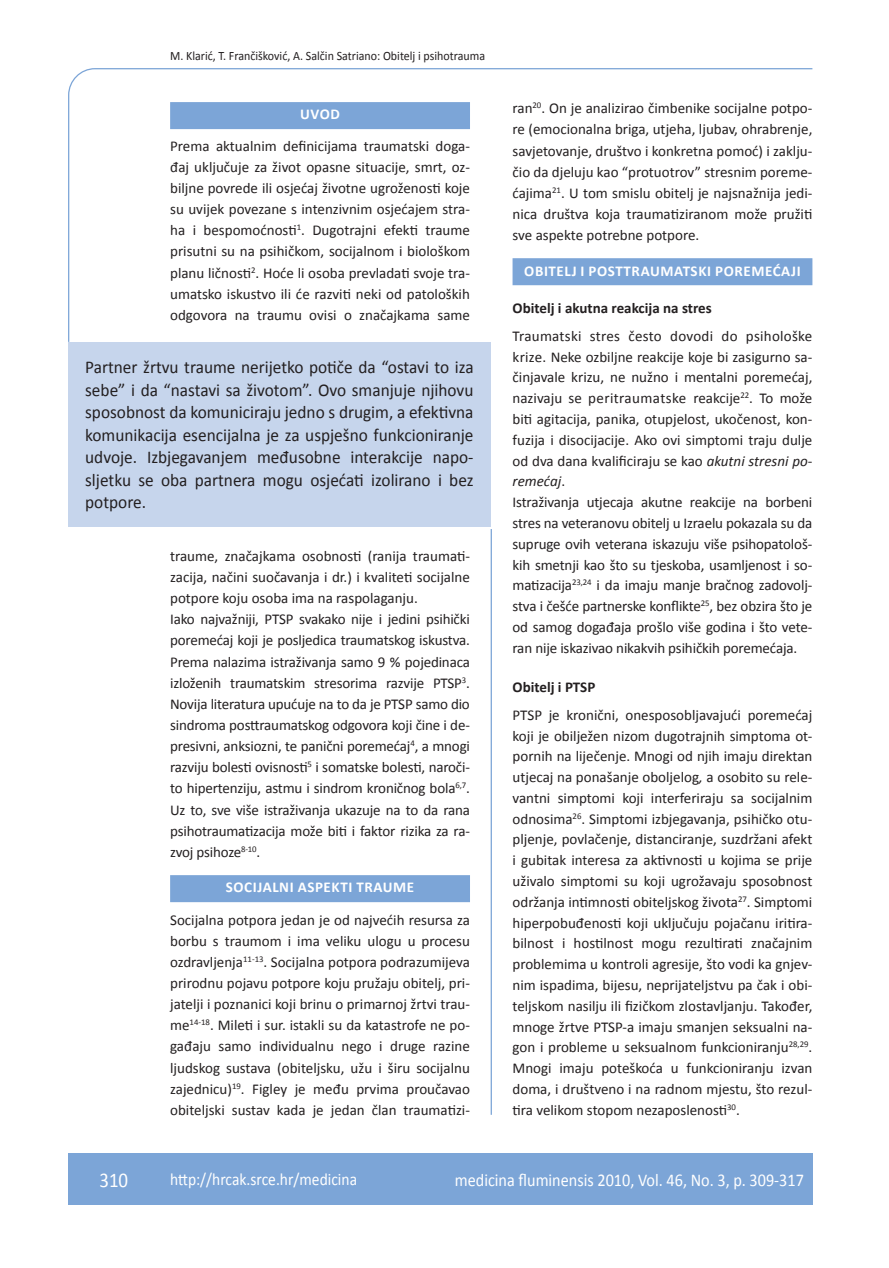
<style>
.page{position:relative;width:889px;height:1268px;background:#fff}
.page>*{position:absolute;margin:0;border:0;box-sizing:border-box;transform-origin:0 0}
.t1{font:21px "Calibri";color:#fff;scale:.9 1}
.t2{font:18px/22.5px "Calibri";color:#231f20;text-align:justify;scale:.96 1}
.t3{font:18px "Calibri";color:#fff;scale:.9 1}
.t4{font:17.25px "Calibri";color:#fff;scale:.9 1}
.t5{font:15px/21.1px "Calibri";letter-spacing:-.01em;color:#231f20;text-align:justify}
.t6{font:700 15px "Calibri";letter-spacing:.04em;color:#fff}
.t7{font:700 15px "Calibri";color:#231f20}
.t8{font:12.75px "Calibri";color:#231f20;scale:.94 1}
.s1{font-style:italic}
</style>
<div class="page">
<svg style="left:68px;top:68px;width:745px;height:274px"></svg>
<hr style="left:490px;top:529px;width:2px;height:585px;background:#7ca5d7">
<div style="left:68px;top:1152px;width:744px;height:51px;background:#7ca5d7"></div>
<div style="left:170px;top:102px;width:300px;height:27px;background:#7ca5d7"></div>
<div style="left:512px;top:258px;width:300px;height:27px;background:#7ca5d7"></div>
<div style="left:68px;top:342px;width:423px;height:185px;background:#c6d5ec"></div>
<div style="left:170px;top:875px;width:300px;height:27px;background:#7ca5d7"></div>
<p class="t8" style="left:170px;top:47px;width:337px">M. Klarić, T. Frančišković, A. Salčin Satriano: Obitelj i psihotrauma</p>
<p class="t6" style="left:300px;top:105px;width:41px">UVOD</p>
<p class="t5" style="left:170px;top:135px;width:301px">Prema aktualnim definicijama traumatski doga&shy;đaj uključuje za život opasne situacije, smrt, oz&shy;biljne povrede ili osjećaj životne ugroženosti koje su uvijek povezane s intenzivnim osjećajem stra&shy;ha i bespomoćnosti<sup>1</sup>. Dugotrajni efekti traume prisutni su na psihičkom, socijalnom i biološkom planu ličnosti<sup>2</sup>. Hoće li osoba prevladati svoje tra&shy;umatsko iskustvo ili će razviti neki od patoloških odgovora na traumu ovisi o značajkama same</p>
<p class="t2" style="left:85px;top:355px;width:406px">Partner žrtvu traume nerijetko potiče da “ostavi to iza sebe” i da “nastavi sa životom”. Ovo smanjuje njihovu sposobnost da komuniciraju jedno s drugim, a efektivna komunikacija esencijalna je za uspješno funkcioniranje udvoje. Izbjegavanjem međusobne interakcije napo&shy;sljetku se oba partnera mogu osjećati izolirano i bez potpore.</p>
<p class="t5" style="left:170px;top:544px;width:301px;text-align:left">traume, značajkama osobnosti (ranija traumati&shy;zacija, načini suočavanja i dr.) i kvaliteti socijalne potpore koju osoba ima na raspolaganju.<br>Iako najvažniji, PTSP svakako nije i jedini psihički poremećaj koji je posljedica traumatskog iskustva.<br>Prema nalazima istraživanja samo 9 % pojedinaca izloženih traumatskim stresorima razvije PTSP<sup>3</sup>.<br>Novija literatura upućuje na to da je PTSP samo dio sindroma posttraumatskog odgovora koji čine i de&shy;presivni, anksiozni, te panični poremećaj<sup>4</sup>, a mnogi razviju bolesti ovisnosti<sup>5</sup> i somatske bolesti, naroči&shy;to hipertenziju, astmu i sindrom kroničnog bola<sup>6,7</sup>.<br>Uz to, sve više istraživanja ukazuje na to da rana psihotraumatizacija može biti i faktor rizika za ra&shy;zvoj psihoze<sup>8-10</sup>.</p>
<p class="t6" style="left:226px;top:878px;width:190px">SOCIJALNI ASPEKTI TRAUME</p>
<p class="t5" style="left:170px;top:908px;width:301px">Socijalna potpora jedan je od najvećih resursa za borbu s traumom i ima veliku ulogu u procesu ozdravljenja<sup>11-13</sup>. Socijalna potpora podrazumijeva prirodnu pojavu potpore koju pružaju obitelj, pri&shy;jatelji i poznanici koji brinu o primarnoj žrtvi trau&shy;me<sup>14-18</sup>. Mileti i sur. istakli su da katastrofe ne po&shy;gađaju samo individualnu nego i druge razine ljudskog sustava (obiteljsku, užu i širu socijalnu zajednicu)<sup>19</sup>. Figley je među prvima proučavao obiteljski sustav kada je jedan član traumatizi-</p>
<p class="t5" style="left:512px;top:97px;width:301px">ran<sup>20</sup>. On je analizirao čimbenike socijalne potpo&shy;re (emocionalna briga, utjeha, ljubav, ohrabrenje, savjetovanje, društvo i konkretna pomoć) i zaklju&shy;čio da djeluju kao “protuotrov” stresnim poreme&shy;ćajima<sup>21</sup>. U tom smislu obitelj je najsnažnija jedi&shy;nica društva koja traumatiziranom može pružiti sve aspekte potrebne potpore.</p>
<p class="t6" style="left:524px;top:261px;width:278px">OBITELJ I POSTTRAUMATSKI POREMEĆAJI</p>
<p class="t7" style="left:512px;top:299px;width:201px">OBITELJ I AKUTNA REAKCIJA NA STRES</p>
<p class="t5" style="left:512px;top:325px;width:301px;line-height:20.7px;text-align:left">Traumatski stres često dovodi do psihološke krize. Neke ozbiljne reakcije koje bi zasigurno sa&shy;činjavale krizu, ne nužno i mentalni poremećaj, nazivaju se peritraumatske reakcije<sup>22</sup>. To može biti agitacija, panika, otupjelost, ukočenost, kon&shy;fuzija i disocijacije. Ako ovi simptomi traju dulje od dva dana kvalificiraju se kao <span class="s1">akutni stresni po&shy;remećaj</span>.<br>Istraživanja utjecaja akutne reakcije na borbeni stres na veteranovu obitelj u Izraelu pokazala su da supruge ovih veterana iskazuju više psihopatološ&shy;kih smetnji kao što su tjeskoba, usamljenost i so&shy;matizacija<sup>23,24</sup> i da imaju manje bračnog zadovolj&shy;stva i češće partnerske konflikte<sup>25</sup>, bez obzira što je od samog događaja prošlo više godina i što vete&shy;ran nije iskazivao nikakvih psihičkih poremećaja.</p>
<p class="t7" style="left:512px;top:677px;width:83px">OBITELJ I PTSP</p>
<p class="t5" style="left:512px;top:703px;width:301px">PTSP je kronični, onesposobljavajući poremećaj koji je obilježen nizom dugotrajnih simptoma ot&shy;pornih na liječenje. Mnogi od njih imaju direktan utjecaj na ponašanje oboljelog<span class="s1">,</span> a osobito su rele&shy;vantni simptomi koji interferiraju sa socijalnim odnosima<sup>26</sup>. Simptomi izbjegavanja, psihičko otu&shy;pljenje, povlačenje, distanciranje, suzdržani afekt i gubitak interesa za aktivnosti u kojima se prije uživalo simptomi su koji ugrožavaju sposobnost održanja intimnosti obiteljskog života<sup>27</sup>. Simptomi hiperpobuđenosti koji uključuju pojačanu iritira&shy;bilnost i hostilnost mogu rezultirati značajnim problemima u kontroli agresije, što vodi ka gnjev&shy;nim ispadima, bijesu, neprijateljstvu pa čak i obi&shy;teljskom nasilju ili fizičkom zlostavljanju. Također, mnoge žrtve PTSP-a imaju smanjen seksualni na&shy;gon i probleme u seksualnom funkcioniranju<sup>28,29</sup>.<br>Mnogi imaju poteškoća u funkcioniranju izvan doma, i društveno i na radnom mjestu, što rezul&shy;tira velikom stopom nezaposlenosti<sup>30</sup>.</p>
<h1 class="t1" style="left:99px;top:1166px;width:33px">310</h1>
<p class="t4" style="left:170px;top:1167px;width:209px">http://hrcak.srce.hr/medicina</p>
<p class="t3" style="left:455px;top:1168px;width:389px">medicina fluminensis 2010, Vol. 46, No. 3, p. 309-317</p>
</div>
